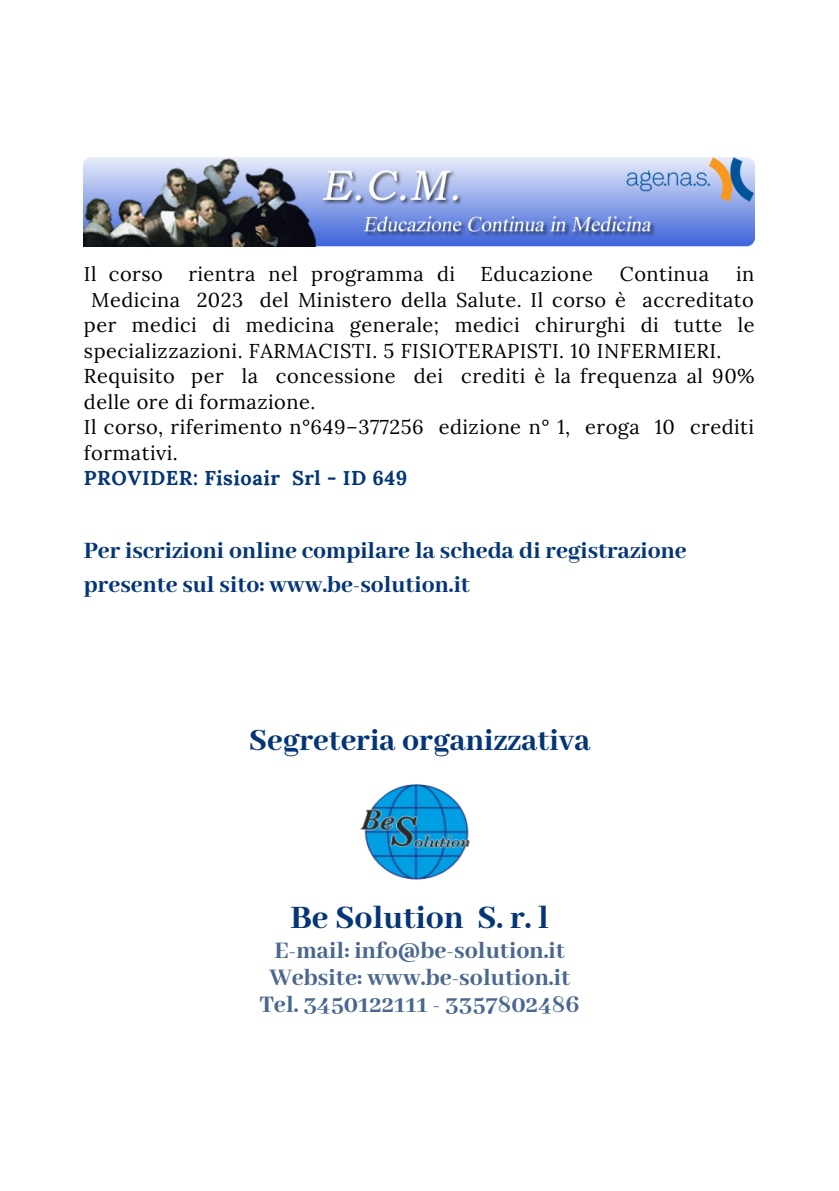
<style>
.page{position:relative;width:839px;height:1191px;background:#fff}
.page>*{position:absolute;margin:0;border:0;box-sizing:border-box;transform-origin:0 0}
.t1{font:800 35.6px "Abhaya Libre";color:#043576}
.t2{font:800 33.6px "Abhaya Libre";color:#043576}
.t3{font:800 25.8px/27px "Abhaya Libre";color:#49678f;text-align:center}
.t4{font:800 25.6px/34.4px "Abhaya Libre";color:#043576}
.t5{font:20px "Lora";letter-spacing:.025em;color:#000}
.t6{font:700 20px "Lora";letter-spacing:.025em;color:#043576}
</style>
<div class="page">
<img style="left:360px;top:784px;width:110px;height:96px">
<img style="left:84px;top:158px;width:670px;height:88px">
<p class="t5" style="left:84px;top:261px;width:80px">Il corso</p>
<p class="t5" style="left:188px;top:261px;width:268px">rientra nel programma di</p>
<p class="t5" style="left:480px;top:261px;width:114px">Educazione</p>
<p class="t5" style="left:620px;top:261px;width:91px">Continua</p>
<p class="t5" style="left:736px;top:261px;width:20px">in</p>
<p class="t5" style="left:91px;top:287px;width:664px">Medicina 2023 del Ministero della Salute. Il corso è accreditato</p>
<p class="t5" style="left:84px;top:312px;width:672px">per medici di medicina generale; medici chirurghi di tutte le</p>
<p class="t5" style="left:84px;top:338px;width:639px">specializzazioni. FARMACISTI. 5 FISIOTERAPISTI. 10 INFERMIERI.</p>
<p class="t5" style="left:84px;top:363px;width:672px">Requisito per la concessione dei crediti è la frequenza al 90%</p>
<p class="t5" style="left:84px;top:389px;width:233px">delle ore di formazione.</p>
<p class="t5" style="left:84px;top:414px;width:671px">Il corso, riferimento n°649–377256 edizione n° 1, eroga 10 crediti</p>
<p class="t5" style="left:84px;top:440px;width:95px">formativi.</p>
<p class="t6" style="left:84px;top:465px;width:325px">PROVIDER: Fisioair Srl - ID 649</p>
<p class="t4" style="left:84px;top:534px;width:604px">Per iscrizioni online compilare la scheda di registrazione presente sul sito: www.be-solution.it</p>
<h2 class="t2" style="left:249px;top:722px;width:343px">Segreteria organizzativa</h2>
<h1 class="t1" style="left:290px;top:898px;width:260px">Be Solution S. r. l</h1>
<p class="t3" style="left:260px;top:938px;width:321px">E-mail: info@be-solution.it<br>Website: www.be-solution.it<br>Tel. 3450122111 - 3357802486</p>
</div>
